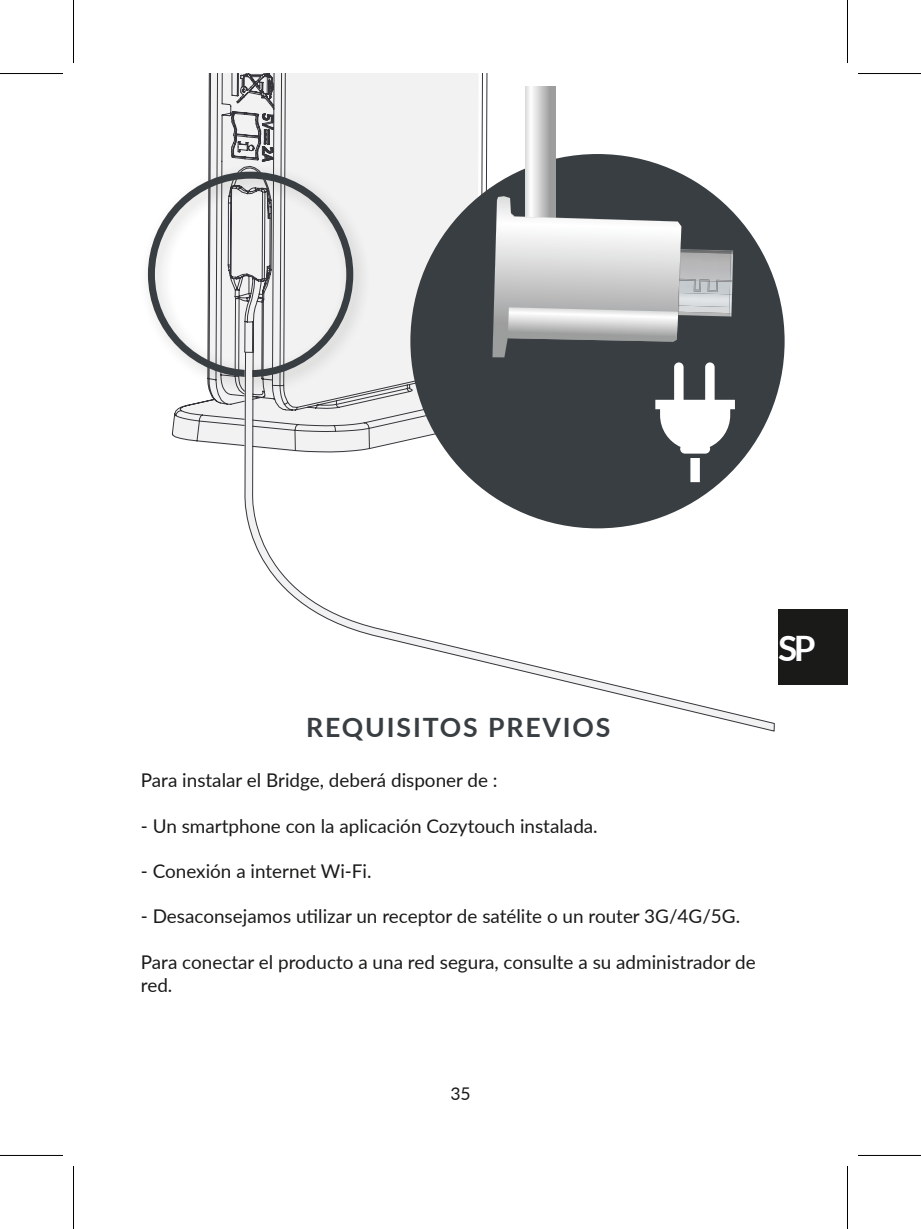
<style>
.page{position:relative;width:921px;height:1229px;background:#fff}
.page>*{position:absolute;margin:0;border:0;box-sizing:border-box;transform-origin:0 0}
.t1{font:700 35px "Lato";color:#fff}
.t2{font:700 26.6px "Lato";letter-spacing:.07em;color:#393e42}
.t3{font:18.9px/22.8px "Lato";color:#1a1a18}
.t4{font:17.5px "Lato";color:#1a1a18}
</style>
<div class="page">
<svg style="left:171px;top:74px;width:358px;height:372px"></svg>
<div style="left:139px;top:162px;width:233px;height:233px;background:#1a1a18;opacity:.2"></div>
<div style="left:148px;top:172px;width:205px;height:205px;border:7px solid #393e42;border-radius:50%"></div>
<svg style="left:243px;top:351px;width:532px;height:381px"></svg>
<div style="left:410px;top:154px;width:375px;height:374px;background:#393e42;border-radius:50%"></div>
<div style="left:778px;top:609px;width:69px;height:76px;background:#1a1a18"></div>
<svg style="left:525px;top:87px;width:30px;height:109px;background:#cbcbcc"></svg>
<svg style="left:492px;top:196px;width:243px;height:286px"></svg>
<hr style="left:0;top:73px;width:63px;height:1px;background:#000">
<hr style="left:858px;top:73px;width:63px;height:1px;background:#000">
<hr style="left:0;top:1154px;width:63px;height:2px;background:#000">
<hr style="left:858px;top:1154px;width:63px;height:2px;background:#000">
<hr style="left:73px;top:0;width:1px;height:63px;background:#000">
<hr style="left:73px;top:1165px;width:1px;height:63px;background:#000">
<hr style="left:847px;top:0;width:1px;height:63px;background:#000">
<hr style="left:847px;top:1165px;width:1px;height:63px;background:#000">
<p class="t2" style="left:306px;top:708px;width:306px">REQUISITOS PREVIOS</p>
<p class="t3" style="left:141px;top:768px;width:358px">Para instalar el Bridge, deberá disponer de :</p>
<p class="t3" style="left:141px;top:813px;width:458px">- Un smartphone con la aplicación Cozytouch instalada.</p>
<p class="t3" style="left:141px;top:859px;width:232px">- Conexión a internet Wi-Fi.</p>
<p class="t3" style="left:141px;top:904px;width:601px">- Desaconsejamos utilizar un receptor de satélite o un router 3G/4G/5G.</p>
<p class="t3" style="left:141px;top:949px;width:616px">Para conectar el producto a una red segura, consulte a su administrador de red.</p>
<p class="t1" style="left:778px;top:623px;width:39px">SP</p>
<p class="t4" style="left:450px;top:1081px;width:22px">35</p>
</div>
